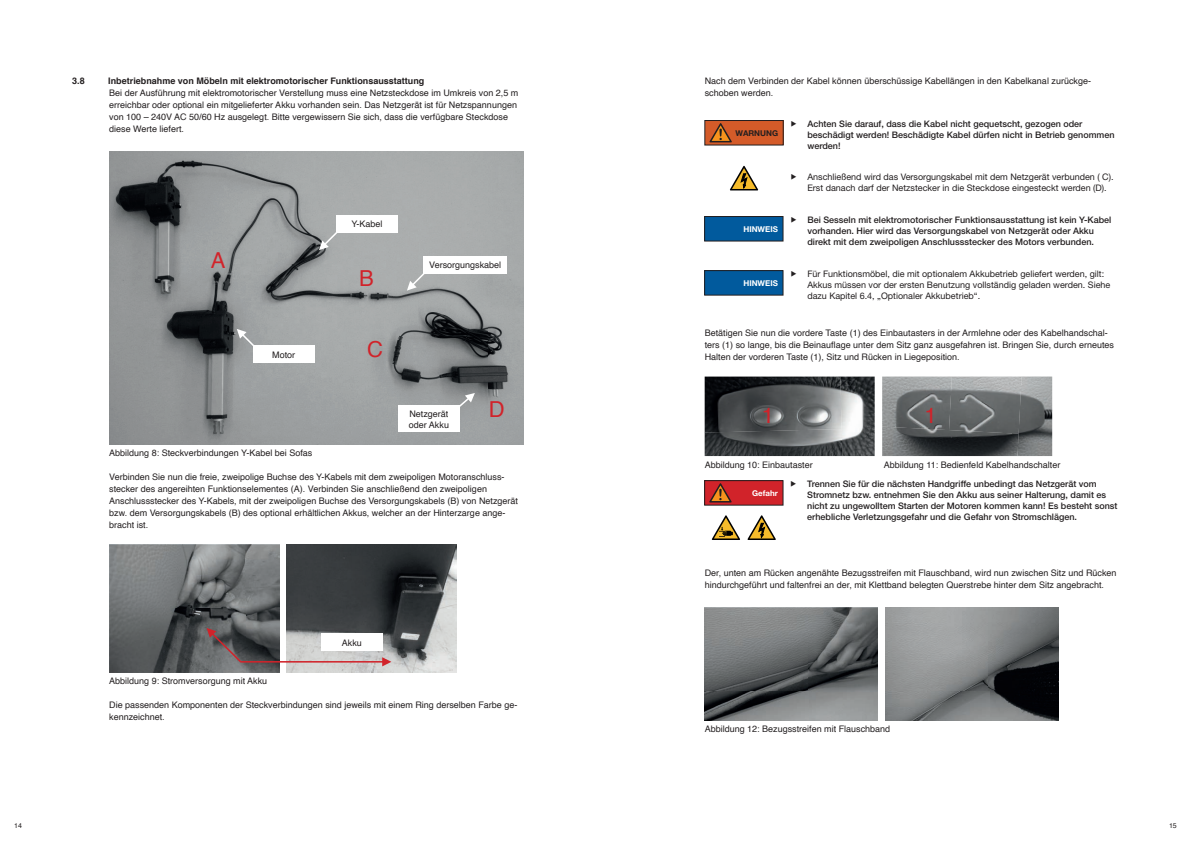
<style>
.page{position:relative;width:1191px;height:842px;background:#fff}
.page>*{position:absolute;margin:0;border:0;box-sizing:border-box;transform-origin:0 0}
.t1{font:22px "Helvetica";color:#d1232a}
.t2{font:9px/12px "Helvetica";color:#231f20}
.t3{font:500 9px/10.8px "Helvetica Neue LT";color:#231f20}
.t4{font:9px/10.8px "Helvetica Neue LT";color:#231f20}
.t5{font:700 9px "Helvetica";color:#231f20}
.t6{font:700 8px "Helvetica Neue LT";color:#fff}
.t7{font:700 8px "Helvetica Neue LT";color:#231f20}
.t8{font:7px "Helvetica";color:#231f20}
</style>
<div class="page">
<img style="left:109px;top:152px;width:414px;height:292px">
<img style="left:109px;top:545px;width:170px;height:127px">
<img style="left:287px;top:545px;width:170px;height:127px">
<img style="left:704px;top:377px;width:136px;height:52px">
<img style="left:840px;top:377px;width:34px;height:79px">
<img style="left:704px;top:429px;width:138px;height:27px">
<img style="left:882px;top:376px;width:67px;height:50px">
<img style="left:949px;top:376px;width:68px;height:50px">
<img style="left:1017px;top:376px;width:35px;height:80px">
<img style="left:882px;top:426px;width:136px;height:30px">
<img style="left:704px;top:607px;width:173px;height:113px">
<img style="left:885px;top:607px;width:173px;height:113px">
<div style="left:705px;top:120px;width:78px;height:25px;background:#d45b29"></div>
<div style="left:704px;top:120px;width:79px;height:26px;border:1px solid #231f20"></div>
<svg style="left:709px;top:123px;width:23px;height:19px"></svg>
<div style="left:704px;top:216px;width:79px;height:25px;background:#015a9d"></div>
<div style="left:704px;top:216px;width:79px;height:26px;border:1px solid #231f20"></div>
<div style="left:704px;top:271px;width:79px;height:24px;background:#015a9d"></div>
<div style="left:704px;top:270px;width:79px;height:26px;border:1px solid #231f20"></div>
<svg style="left:730px;top:166px;width:28px;height:24px"></svg>
<svg style="left:747px;top:515px;width:29px;height:25px"></svg>
<div style="left:704px;top:481px;width:79px;height:24px;background:#d1232a"></div>
<div style="left:704px;top:480px;width:79px;height:26px;border:1px solid #231f20"></div>
<svg style="left:709px;top:483px;width:22px;height:19px"></svg>
<svg style="left:712px;top:515px;width:28px;height:25px"></svg>
<svg style="left:319px;top:226px;width:24px;height:24px"></svg>
<svg style="left:237px;top:329px;width:24px;height:24px"></svg>
<svg style="left:207px;top:628px;width:184px;height:38px;background:#8a8283"></svg>
<svg style="left:449px;top:393px;width:26px;height:22px"></svg>
<svg style="left:407px;top:266px;width:24px;height:25px"></svg>
<div style="left:336px;top:215px;width:62px;height:18px;background:#fff"></div>
<div style="left:253px;top:346px;width:62px;height:17px;background:#fff"></div>
<div style="left:321px;top:634px;width:62px;height:17px;background:#fff"></div>
<div style="left:398px;top:406px;width:62px;height:26px;background:#fff"></div>
<div style="left:423px;top:256px;width:84px;height:18px;background:#fff"></div>
<p class="t5" style="left:72px;top:74px;width:14px">3.8</p>
<p class="t5" style="left:108px;top:74px;width:318px">Inbetriebnahme von Möbeln mit elektromotorischer Funktionsausstattung</p>
<p class="t2" style="left:109px;top:87px;width:411px">Bei der Ausführung mit elektromotorischer Verstellung muss eine Netzsteckdose im Umkreis von 2,5 m erreichbar oder optional ein mitgelieferter Akku vorhanden sein. Das Netzgerät ist für Netzspannungen von 100 – 240V AC 50/60 Hz ausgelegt. Bitte vergewissern Sie sich, dass die verfügbare Steckdose diese Werte liefert.</p>
<p class="t2" style="left:351px;top:218px;width:33px">Y-Kabel</p>
<h1 class="t1" style="left:211px;top:243px;width:16px">A</h1>
<p class="t2" style="left:429px;top:259px;width:74px">Versorgungskabel</p>
<h1 class="t1" style="left:359px;top:261px;width:16px">B</h1>
<p class="t2" style="left:272px;top:349px;width:25px">Motor</p>
<h1 class="t1" style="left:367px;top:333px;width:17px">C</h1>
<p class="t2" style="left:704px;top:75px;width:388px">Nach dem Verbinden der Kabel können überschüssige Kabellängen in den Kabelkanal zurückge&shy;schoben werden.</p>
<p class="t7" style="left:735px;top:128px;width:44px">WARNUNG</p>
<p class="t6" style="left:743px;top:224px;width:36px">HINWEIS</p>
<p class="t6" style="left:743px;top:278px;width:36px">HINWEIS</p>
<p class="t3" style="left:807px;top:118px;width:309px">Achten Sie darauf, dass die Kabel nicht gequetscht, gezogen oder beschädigt werden! Beschädigte Kabel dürfen nicht in Betrieb genommen werden!</p>
<p class="t4" style="left:807px;top:171px;width:308px">Anschließend wird das Versorgungskabel mit dem Netzgerät verbunden ( C).<br>Erst danach darf der Netzstecker in die Steckdose eingesteckt werden (D).</p>
<p class="t3" style="left:807px;top:214px;width:305px">Bei Sesseln mit elektromotorischer Funktionsausstattung ist kein Y-Kabel vorhanden. Hier wird das Versorgungskabel von Netzgerät oder Akku direkt mit dem zweipoligen Anschlussstecker des Motors verbunden.</p>
<p class="t4" style="left:807px;top:268px;width:304px">Für Funktionsmöbel, die mit optionalem Akkubetrieb geliefert werden, gilt:<br>Akkus müssen vor der ersten Benutzung vollständig geladen werden. Siehe dazu Kapitel 6.4, „Optionaler Akkubetrieb“.</p>
<p class="t2" style="left:704px;top:327px;width:411px">Betätigen Sie nun die vordere Taste (1) des Einbautasters in der Armlehne oder des Kabelhandschal&shy;ters (1) so lange, bis die Beinauflage unter dem Sitz ganz ausgefahren ist. Bringen Sie, durch erneutes<br>Halten der vorderen Taste (1), Sitz und Rücken in Liegeposition.</p>
<p class="t2" style="left:409px;top:409px;width:42px;line-height:10.8px">Netzgerät oder Akku</p>
<h1 class="t1" style="left:489px;top:392px;width:17px">D</h1>
<h1 class="t1" style="left:762px;top:399px;width:14px">1</h1>
<h1 class="t1" style="left:924px;top:399px;width:14px">1</h1>
<p class="t2" style="left:109px;top:447px;width:205px">Abbildung 8: Steckverbindungen Y-Kabel bei Sofas</p>
<p class="t2" style="left:109px;top:471px;width:410px">Verbinden Sie nun die freie, zweipolige Buchse des Y-Kabels mit dem zweipoligen Motoranschluss&shy;stecker des angereihten Funktionselementes (A). Verbinden Sie anschließend den zweipoligen Anschlussstecker des Y-Kabels, mit der zweipoligen Buchse des Versorgungskabels (B) von Netzgerät bzw. dem Versorgungskabels (B) des optional erhältlichen Akkus, welcher an der Hinterzarge ange&shy;bracht ist.</p>
<p class="t2" style="left:342px;top:637px;width:22px">Akku</p>
<p class="t2" style="left:109px;top:675px;width:160px">Abbildung 9: Stromversorgung mit Akku</p>
<p class="t2" style="left:109px;top:699px;width:410px">Die passenden Komponenten der Steckverbindungen sind jeweils mit einem Ring derselben Farbe ge&shy;kennzeichnet.</p>
<p class="t2" style="left:704px;top:459px;width:110px">Abbildung 10: Einbautaster</p>
<p class="t2" style="left:884px;top:459px;width:178px">Abbildung 11: Bedienfeld Kabelhandschalter</p>
<p class="t6" style="left:752px;top:488px;width:27px">Gefahr</p>
<p class="t3" style="left:807px;top:478px;width:312px">Trennen Sie für die nächsten Handgriffe unbedingt das Netzgerät vom Stromnetz bzw. entnehmen Sie den Akku aus seiner Halterung, damit es nicht zu ungewolltem Starten der Motoren kommen kann! Es besteht sonst erhebliche Verletzungsgefahr und die Gefahr von Stromschlägen.</p>
<p class="t2" style="left:704px;top:567px;width:413px">Der, unten am Rücken angenähte Bezugsstreifen mit Flauschband, wird nun zwischen Sitz und Rücken hindurchgeführt und faltenfrei an der, mit Klettband belegten Querstrebe hinter dem Sitz angebracht.</p>
<p class="t2" style="left:704px;top:723px;width:187px">Abbildung 12: Bezugsstreifen mit Flauschband</p>
<p class="t8" style="left:14px;top:820px;width:9px">14</p>
<p class="t8" style="left:1169px;top:820px;width:9px">15</p>
</div>
